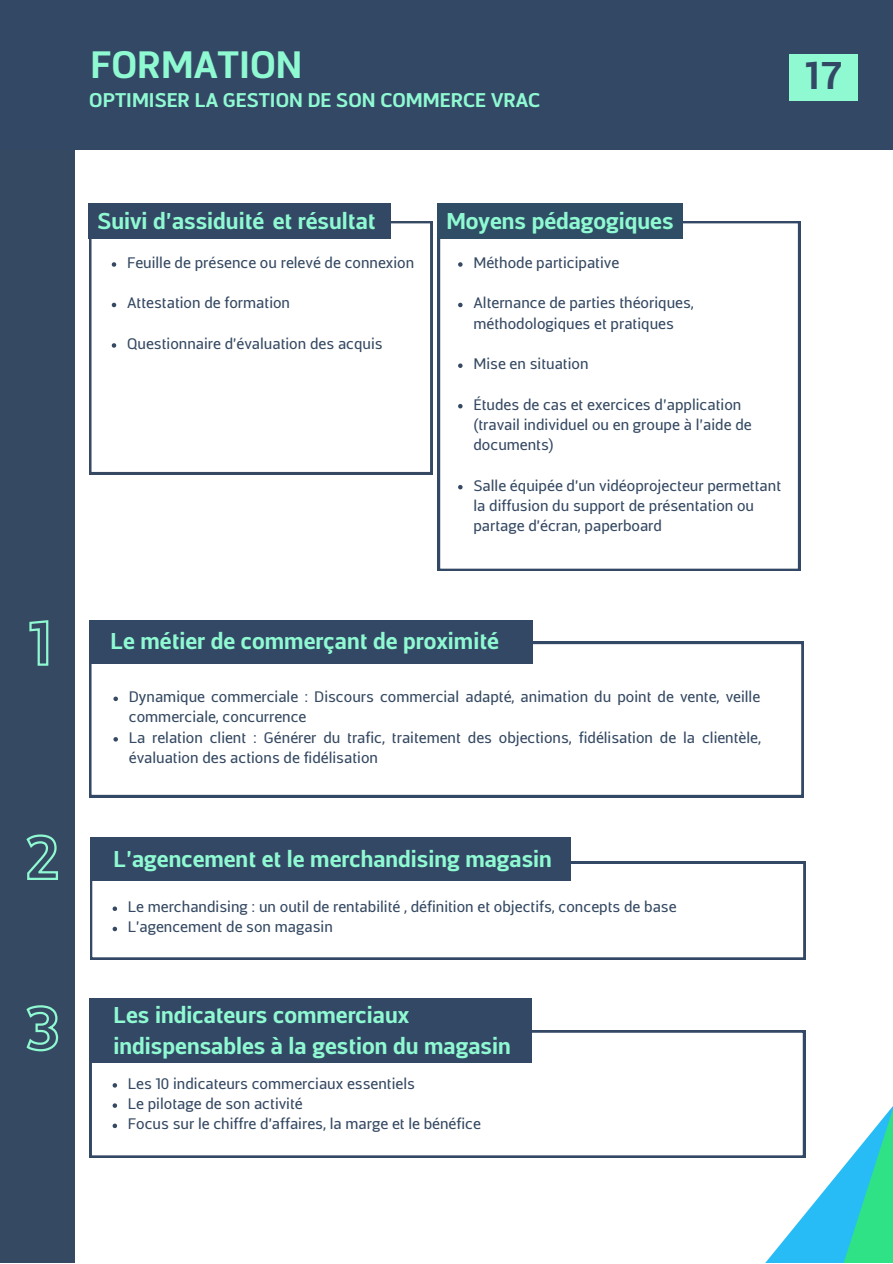
<style>
.page{position:relative;width:893px;height:1264px;background:#fff}
.page>*{position:absolute;margin:0;border:0;box-sizing:border-box;transform-origin:0 0}
.t1{font:700 37.95px "Centuma";color:#334865}
.t2{font:700 37.5px "Centuma";color:#8ff9d2}
.t3{font:700 22.5px "Centuma";color:#8ff9d2}
.t4{font:700 19.5px "Centuma";color:#8ff9d2}
.t5{font:15px/20.2px "Centuma";color:#354962}
</style>
<div class="page">
<div style="left:0;top:0;width:892px;height:150px;background:#334865"></div>
<svg style="left:725px;top:933px;width:167px;height:329px"></svg>
<svg style="left:438px;top:221px;width:362px;height:350px"></svg>
<svg style="left:89px;top:221px;width:343px;height:253px"></svg>
<div style="left:437px;top:203px;width:245px;height:36px;background:#2f4d64"></div>
<div style="left:88px;top:203px;width:303px;height:36px;background:#334865"></div>
<div style="left:0;top:150px;width:74px;height:1112px;background:#354962"></div>
<svg style="left:112px;top:262px;width:4px;height:5px"></svg>
<svg style="left:112px;top:303px;width:4px;height:4px"></svg>
<svg style="left:112px;top:343px;width:4px;height:5px"></svg>
<svg style="left:458px;top:262px;width:4px;height:5px"></svg>
<svg style="left:458px;top:303px;width:4px;height:4px"></svg>
<svg style="left:458px;top:363px;width:4px;height:5px"></svg>
<svg style="left:458px;top:404px;width:4px;height:4px"></svg>
<svg style="left:458px;top:485px;width:4px;height:4px"></svg>
<svg style="left:90px;top:1030px;width:715px;height:127px"></svg>
<svg style="left:89px;top:642px;width:714px;height:155px"></svg>
<svg style="left:113px;top:696px;width:5px;height:5px"></svg>
<svg style="left:113px;top:737px;width:5px;height:4px"></svg>
<svg style="left:90px;top:861px;width:715px;height:98px"></svg>
<svg style="left:113px;top:906px;width:4px;height:5px"></svg>
<svg style="left:113px;top:926px;width:4px;height:5px"></svg>
<div style="left:89px;top:620px;width:443px;height:43px;background:#334865"></div>
<div style="left:90px;top:836px;width:480px;height:44px;background:#334865"></div>
<div style="left:90px;top:998px;width:442px;height:64px;background:#334865"></div>
<svg style="left:113px;top:1083px;width:4px;height:4px"></svg>
<svg style="left:113px;top:1103px;width:4px;height:4px"></svg>
<svg style="left:113px;top:1123px;width:4px;height:5px"></svg>
<svg style="left:29px;top:620px;width:20px;height:46px"></svg>
<svg style="left:26px;top:834px;width:32px;height:46px"></svg>
<svg style="left:26px;top:1005px;width:33px;height:47px"></svg>
<div style="left:789px;top:55px;width:68px;height:46px;background:#8ff9d2"></div>
<p class="t2" style="left:90px;top:44px;width:213px">FORMATION</p>
<p class="t4" style="left:89px;top:89px;width:452px">OPTIMISER LA GESTION DE SON COMMERCE VRAC</p>
<p class="t1" style="left:804px;top:54px;width:39px">17</p>
<p class="t3" style="left:98px;top:208px;width:279px">Suivi d’assiduité et résultat</p>
<p class="t3" style="left:446px;top:208px;width:229px">Moyens pédagogiques</p>
<p class="t5" style="left:127px;top:252px;width:288px">Feuille de présence ou relevé de connexion</p>
<p class="t5" style="left:127px;top:293px;width:164px">Attestation de formation</p>
<p class="t5" style="left:127px;top:333px;width:257px">Questionnaire d'évaluation des acquis</p>
<p class="t5" style="left:473px;top:252px;width:147px">Méthode participative</p>
<p class="t5" style="left:473px;top:293px;width:222px">Alternance de parties théoriques, méthodologiques et pratiques</p>
<p class="t5" style="left:473px;top:354px;width:117px">Mise en situation</p>
<p class="t5" style="left:473px;top:394px;width:280px">Études de cas et exercices d’application (travail individuel ou en groupe à l’aide de documents)</p>
<p class="t5" style="left:473px;top:475px;width:309px">Salle équipée d'un vidéoprojecteur permettant la diffusion du support de présentation ou partage d'écran, paperboard</p>
<p class="t3" style="left:111px;top:628px;width:390px">Le métier de commerçant de proximité</p>
<p class="t5" style="left:129px;top:687px;width:633px">Dynamique commerciale : Discours commercial adapté, animation du point de vente, veille commerciale, concurrence</p>
<p class="t5" style="left:129px;top:727px;width:633px">La relation client : Générer du trafic, traitement des objections, fidélisation de la clientèle, évaluation des actions de fidélisation</p>
<p class="t3" style="left:114px;top:846px;width:440px">L’agencement et le merchandising magasin</p>
<p class="t5" style="left:128px;top:896px;width:550px">Le merchandising : un outil de rentabilité , définition et objectifs, concepts de base</p>
<p class="t5" style="left:128px;top:917px;width:206px">L'agencement de son magasin</p>
<p class="t3" style="left:114px;top:1001px;width:297px">Les indicateurs commerciaux</p>
<p class="t3" style="left:114px;top:1033px;width:398px">indispensables à la gestion du magasin</p>
<p class="t5" style="left:128px;top:1073px;width:288px">Les 10 indicateurs commerciaux essentiels</p>
<p class="t5" style="left:128px;top:1093px;width:176px">Le pilotage de son activité</p>
<p class="t5" style="left:128px;top:1113px;width:354px">Focus sur le chiffre d'affaires, la marge et le bénéfice</p>
</div>
